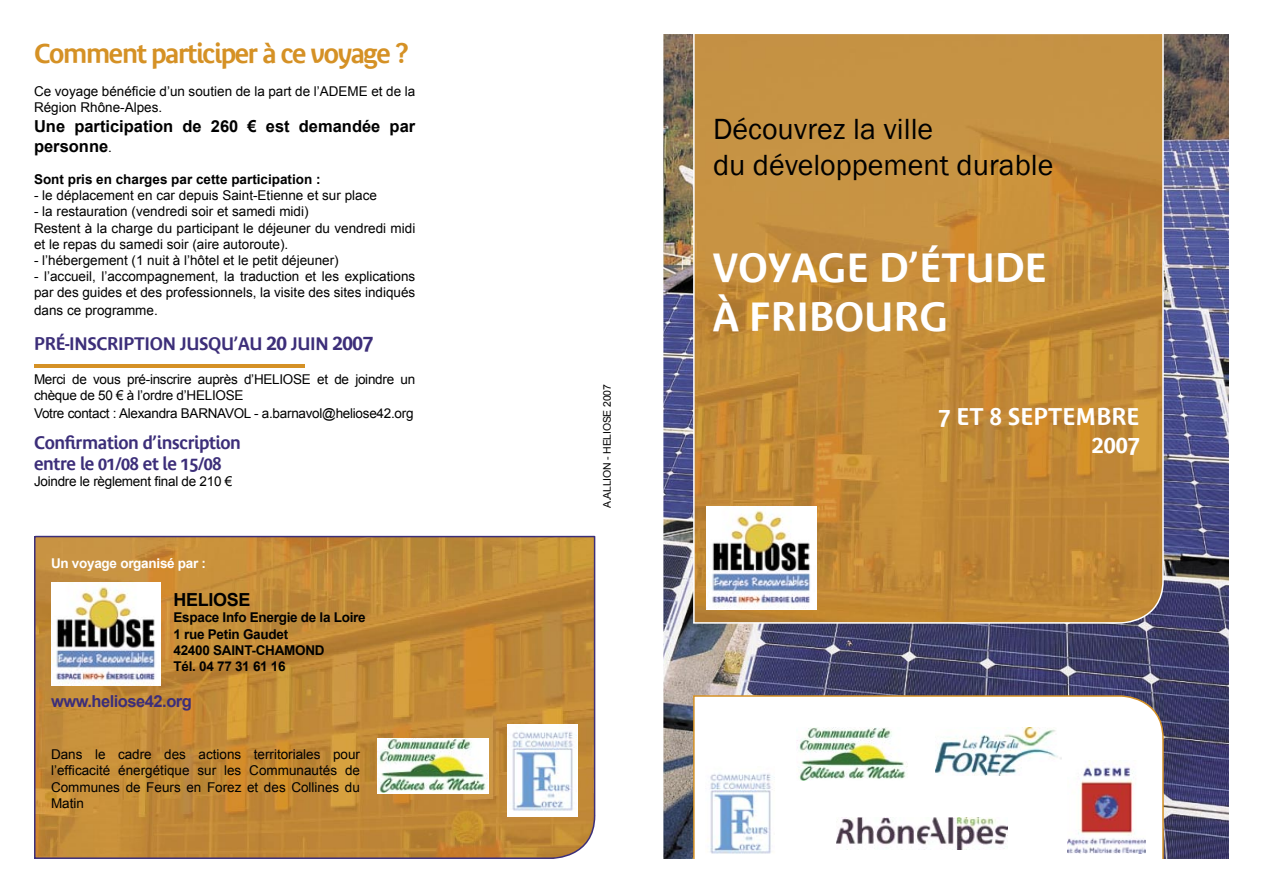
<style>
.page{position:relative;width:1263px;height:893px;background:#fff}
.page>*{position:absolute;margin:0;border:0;box-sizing:border-box;transform-origin:0 0}
.t1{font:600 40.5px/48.6px "Bienvenue";color:#fff}
.t2{font:30px/36px "Franklin Gothic";color:#000}
.t3{font:600 27px "Bienvenue";letter-spacing:-.05em;color:#d59125}
.t4{font:600 24px/28.8px "Bienvenue";color:#fff;text-align:right}
.t5{font:600 18px/21.6px "Bienvenue";letter-spacing:-.02em;color:#3c2e79}
.t6{font:700 18px "Arial";letter-spacing:-.02em;color:#000}
.t7{font:700 16.5px/19.8px "Arial";color:#000}
.t8{font:700 16.5px "Arial";letter-spacing:-.03em;color:#3c2e79}
.t9{font:13.5px/16.2px "Arial";color:#000}
.t10{font:13.5px/16.2px "Arial";letter-spacing:-.02em;color:#000}
.t11{font:700 13.5px/16.2px "Arial";letter-spacing:-.02em;color:#000}
.t12{font:700 13.5px "Arial";color:#000}
.t13{font:700 13.5px "Arial";letter-spacing:-.02em;color:#fff}
.t14{font:10.5px "Arial";letter-spacing:-.02em;color:#000}
.s1{font-weight:400;font-size:13.5px}
.s2{font-size:21px}
</style>
<div class="page">
<img style="left:663px;top:34px;width:566px;height:825px">
<svg style="left:693px;top:34px;width:471px;height:590px;background:#c48d3d"></svg>
<img style="left:707px;top:506px;width:109px;height:103px">
<svg style="left:693px;top:695px;width:471px;height:164px"></svg>
<img style="left:796px;top:727px;width:111px;height:54px">
<img style="left:706px;top:767px;width:70px;height:91px">
<div style="left:832px;top:804px;width:191px;height:55px;background:#fff"></div>
<img style="left:836px;top:817px;width:171px;height:33px">
<img style="left:1067px;top:761px;width:78px;height:93px">
<hr style="left:34px;top:364px;width:271px;height:4px;background:#d59125">
<img style="left:936px;top:727px;width:125px;height:48px">
<svg style="left:34px;top:536px;width:561px;height:323px;background:#c08a39"></svg>
<img style="left:51px;top:583px;width:110px;height:103px">
<div style="left:377px;top:738px;width:111px;height:55px;background:#fff"></div>
<img style="left:377px;top:739px;width:111px;height:53px">
<img style="left:508px;top:724px;width:70px;height:91px">
<h3 class="t3" style="left:34px;top:38px;width:376px">Comment participer à ce voyage ?</h3>
<p class="t9" style="left:34px;top:83px;width:383px">Ce voyage bénéficie d’un soutien de la part de l’ADEME et de la<br>Région Rhône-Alpes.</p>
<p class="t7" style="left:34px;top:117px;width:383px">Une participation de 260 € est demandée par personne<span class="s1">.</span></p>
<p class="t12" style="left:34px;top:170px;width:288px">Sont pris en charges par cette participation :</p>
<p class="t9" style="left:34px;top:187px;width:344px">- le déplacement en car depuis Saint-Etienne et sur place</p>
<p class="t9" style="left:34px;top:204px;width:383px">- la restauration (vendredi soir et samedi midi)<br>Restent à la charge du participant le déjeuner du vendredi midi et le repas du samedi soir (aire autoroute).</p>
<p class="t9" style="left:34px;top:252px;width:306px">- l’hébergement (1 nuit à l’hôtel et le petit déjeuner)</p>
<p class="t9" style="left:34px;top:268px;width:383px">- l’accueil, l’accompagnement, la traduction et les explications par des guides et des professionnels, la visite des sites indiqués</p>
<p class="t9" style="left:34px;top:303px;width:125px">dans ce programme.</p>
<h3 class="t5" style="left:34px;top:332px;width:341px">PRÉ-INSCRIPTION JUSQU’AU <span class="s2">20</span> JUIN <span class="s2">2007</span></h3>
<p class="t10" style="left:34px;top:371px;width:383px">Merci de vous pré-inscrire auprès d’HELIOSE et de joindre un chèque de 50 € à l’ordre d’HELIOSE</p>
<p class="t10" style="left:34px;top:405px;width:381px">Votre contact : Alexandra BARNAVOL - a.barnavol@heliose42.org</p>
<h3 class="t5" style="left:34px;top:431px;width:209px">Confirmation d’inscription entre le 01/08 et le 15/08å</h3>
<p class="t10" style="left:34px;top:474px;width:200px">Joindre le règlement final de 210 €</p>
<p class="t13" style="left:51px;top:555px;width:157px">Un voyage organisé par :</p>
<h3 class="t6" style="left:173px;top:588px;width:78px">HELIOSE</h3>
<p class="t11" style="left:173px;top:610px;width:194px">Espace Info Energie de la Loire<br>1 rue Petin Gaudet<br>42400 SAINT-CHAMOND<br>Tél. 04 77 31 61 16</p>
<p class="t8" style="left:51px;top:690px;width:142px">www.heliose42.org</p>
<p class="t9" style="left:51px;top:746px;width:310px;text-align:justify">Dans le cadre des actions territoriales pour l’efficacité énergétique sur les Communautés de Communes de Feurs en Forez et des Collines du Matin</p>
<p class="t14" style="left:600px;top:508px;width:125px;rotate:-90deg">A.ALLION - HELIOSE 2007</p>
<h2 class="t2" style="left:713px;top:111px;width:342px">Découvrez la ville<br>du développement durable</h2>
<h1 class="t1" style="left:713px;top:243px;width:336px">VOYAGE D’ÉTUDE<br>À FRIBOURG</h1>
<h3 class="t4" style="left:938px;top:402px;width:203px">7 ET 8 SEPTEMBRE<br>2007</h3>
</div>
